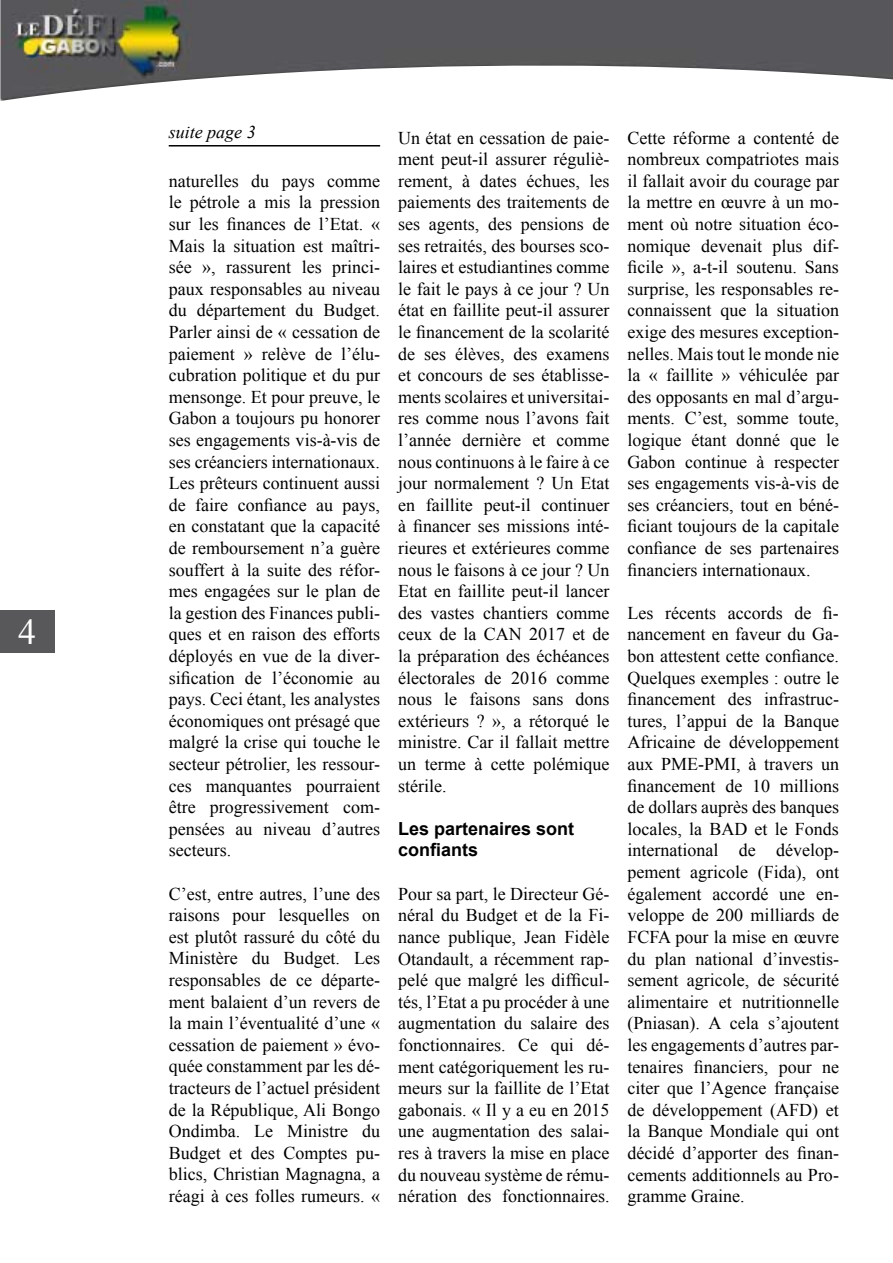
<style>
.page{position:relative;width:893px;height:1263px;background:#fff}
.page>*{position:absolute;margin:0;border:0;box-sizing:border-box;transform-origin:0 0}
.t1{font:36px "Times New Roman";color:#fff}
.t2{font:18px/21.6px "Times New Roman";color:#000;text-align:justify}
.t3{font:700 18px/21.6px "Arial";color:#000}
.t4{font:italic 18px "Times New Roman";color:#000}
</style>
<div class="page">
<div style="left:0;top:610px;width:54px;height:43px;background:#58585a"></div>
<img style="left:0;top:0;width:893px;height:101px">
<hr style="left:169px;top:145px;width:211px;height:1px;background:#000">
<h1 class="t1" style="left:18px;top:606px;width:19px">4</h1>
<p class="t4" style="left:169px;top:120px;width:88px">suite page 3</p>
<p class="t2" style="left:169px;top:169px;width:213px">naturelles du pays comme le pétrole a mis la pression sur les finances de l’Etat. « Mais la situation est maîtri&shy;sée », rassurent les princi&shy;paux responsables au niveau du département du Budget.<br>Parler ainsi de « cessation de paiement » relève de l’élu&shy;cubration politique et du pur mensonge. Et pour preuve, le Gabon a toujours pu honorer ses engagements vis-à-vis de ses créanciers internationaux.<br>Les prêteurs continuent aussi de faire confiance au pays, en constatant que la capacité de remboursement n’a guère souffert à la suite des réfor&shy;mes engagées sur le plan de la gestion des Finances publi&shy;ques et en raison des efforts déployés en vue de la diver&shy;sification de l’économie au pays. Ceci étant, les analystes économiques ont présagé que malgré la crise qui touche le secteur pétrolier, les ressour&shy;ces manquantes pourraient être progressivement com&shy;pensées au niveau d’autres secteurs.</p>
<p class="t2" style="left:169px;top:882px;width:213px">C’est, entre autres, l’une des raisons pour lesquelles on est plutôt rassuré du côté du Ministère du Budget. Les responsables de ce départe&shy;ment balaient d’un revers de la main l’éventualité d’une « cessation de paiement » évo&shy;quée constamment par les dé&shy;tracteurs de l’actuel président de la République, Ali Bongo Ondimba. Le Ministre du Budget et des Comptes pu&shy;blics, Christian Magnagna, a réagi à ces folles rumeurs. «</p>
<p class="t2" style="left:398px;top:126px;width:213px">Un état en cessation de paie&shy;ment peut-il assurer réguliè&shy;rement, à dates échues, les paiements des traitements de ses agents, des pensions de ses retraités, des bourses sco&shy;laires et estudiantines comme le fait le pays à ce jour ? Un état en faillite peut-il assurer le financement de la scolarité de ses élèves, des examens et concours de ses établisse&shy;ments scolaires et universitai&shy;res comme nous l’avons fait l’année dernière et comme nous continuons à le faire à ce jour normalement ? Un Etat en faillite peut-il continuer à financer ses missions inté&shy;rieures et extérieures comme nous le faisons à ce jour ? Un Etat en faillite peut-il lancer des vastes chantiers comme ceux de la CAN 2017 et de la préparation des échéances électorales de 2016 comme nous le faisons sans dons extérieurs ? », a rétorqué le ministre. Car il fallait mettre un terme à cette polémique stérile.</p>
<p class="t3" style="left:398px;top:818px;width:178px">Les partenaires sont confiants</p>
<p class="t2" style="left:398px;top:882px;width:213px">Pour sa part, le Directeur Gé&shy;néral du Budget et de la Fi&shy;nance publique, Jean Fidèle Otandault, a récemment rap&shy;pelé que malgré les difficul&shy;tés, l’Etat a pu procéder à une augmentation du salaire des fonctionnaires. Ce qui dé&shy;ment catégoriquement les ru&shy;meurs sur la faillite de l’Etat gabonais. « Il y a eu en 2015 une augmentation des salai&shy;res à travers la mise en place du nouveau système de rému&shy;nération des fonctionnaires.</p>
<p class="t2" style="left:628px;top:126px;width:213px">Cette réforme a contenté de nombreux compatriotes mais il fallait avoir du courage par la mettre en œuvre à un mo&shy;ment où notre situation éco&shy;nomique devenait plus dif&shy;ficile », a-t-il soutenu. Sans surprise, les responsables re&shy;connaissent que la situation exige des mesures exception&shy;nelles. Mais tout le monde nie la « faillite » véhiculée par des opposants en mal d’argu&shy;ments. C’est, somme toute, logique étant donné que le Gabon continue à respecter ses engagements vis-à-vis de ses créanciers, tout en béné&shy;ficiant toujours de la capitale confiance de ses partenaires financiers internationaux.</p>
<p class="t2" style="left:628px;top:601px;width:213px">Les récents accords de fi&shy;nancement en faveur du Ga&shy;bon attestent cette confiance.<br>Quelques exemples : outre le financement des infrastruc&shy;tures, l’appui de la Banque Africaine de développement aux PME-PMI, à travers un financement de 10 millions de dollars auprès des banques locales, la BAD et le Fonds international de dévelop&shy;pement agricole (Fida), ont également accordé une en&shy;veloppe de 200 milliards de FCFA pour la mise en œuvre du plan national d’investis&shy;sement agricole, de sécurité alimentaire et nutritionnelle (Pniasan). A cela s’ajoutent les engagements d’autres par&shy;tenaires financiers, pour ne citer que l’Agence française de développement (AFD) et la Banque Mondiale qui ont décidé d’apporter des finan&shy;cements additionnels au Pro&shy;gramme Graine.</p>
</div>
